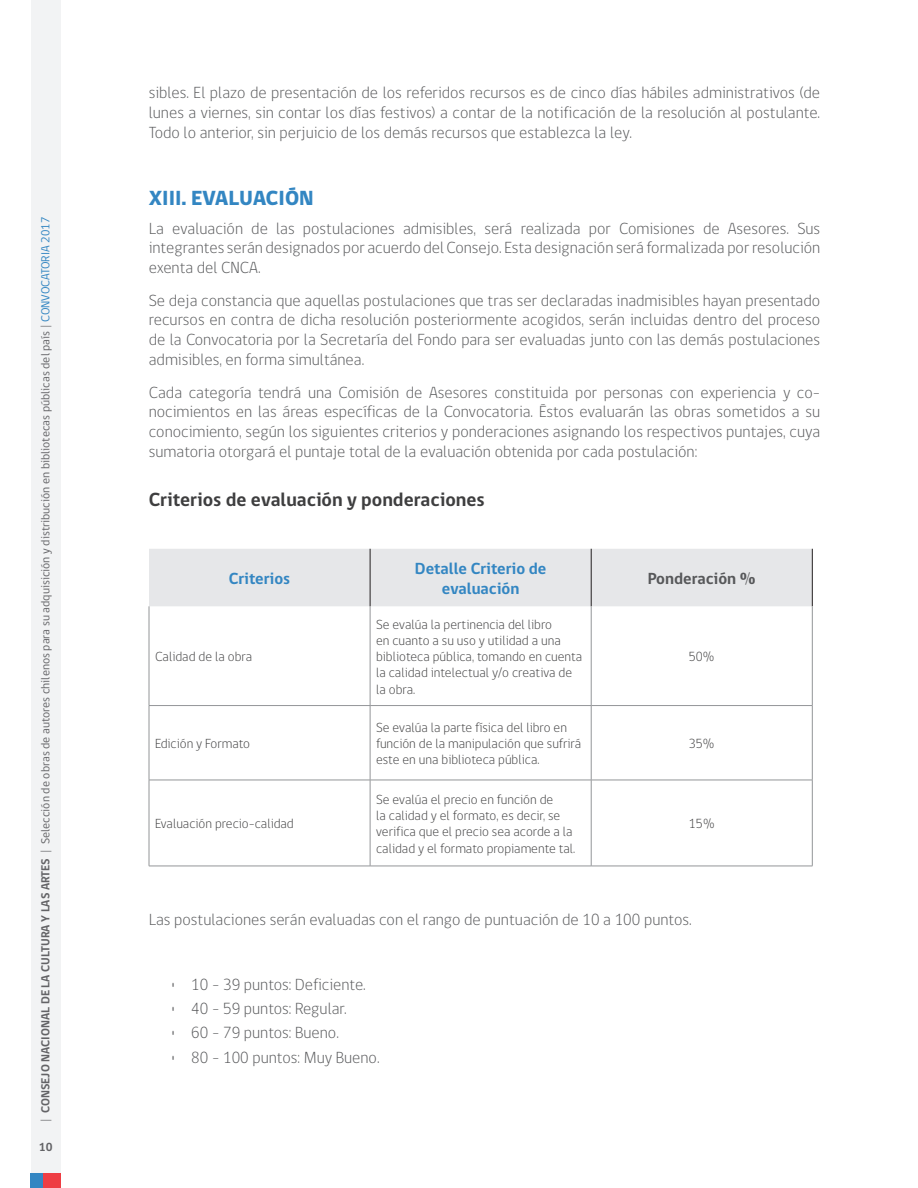
<style>
.page{position:relative;width:918px;height:1188px;background:#fff}
.page>*{position:absolute;margin:0;border:0;box-sizing:border-box;transform-origin:0 0}
.t1{font:800 21px "gob CL";color:#3386c2}
.t2{font:700 19.5px "gob CL";color:#3e3e3f}
.t3{font:300 16.5px/19.8px "gob CL";color:#57585a;text-align:justify}
.t4{font:700 16.5px/19.8px "gob CL";color:#3386c2;text-align:center}
.t5{font:700 16.5px "gob CL";color:#57585a}
.t6{font:300 13.5px/16.2px "gob CL";color:#3e3e3f}
.t7{font:12px "gob CL";color:#636366}
.t8{font:700 12px "gob CL";color:#636366}
.s1{font-weight:300}
.s2{font-weight:700}
.s3{color:#3386c2}
</style>
<div class="page">
<div style="left:31px;top:0;width:30px;height:1188px;background:#f2f3f4"></div>
<div style="left:31px;top:1173px;width:12px;height:15px;background:#3386c2"></div>
<div style="left:43px;top:1173px;width:18px;height:15px;background:#ee3d43"></div>
<div style="left:149px;top:549px;width:663px;height:57px;background:#e6e7e9"></div>
<hr style="left:370px;top:549px;width:1px;height:57px;background:#231f20">
<hr style="left:591px;top:549px;width:1px;height:57px;background:#231f20">
<hr style="left:812px;top:549px;width:1px;height:57px;background:#231f20">
<hr style="left:149px;top:606px;width:1px;height:99px;background:#939598">
<hr style="left:370px;top:606px;width:1px;height:99px;background:#939598">
<hr style="left:591px;top:606px;width:1px;height:99px;background:#939598">
<hr style="left:812px;top:606px;width:1px;height:99px;background:#939598">
<hr style="left:149px;top:705px;width:221px;height:1px;background:#939598">
<hr style="left:149px;top:706px;width:1px;height:74px;background:#939598">
<hr style="left:370px;top:705px;width:221px;height:1px;background:#939598">
<hr style="left:370px;top:706px;width:1px;height:74px;background:#939598">
<hr style="left:591px;top:705px;width:222px;height:1px;background:#939598">
<hr style="left:591px;top:706px;width:1px;height:74px;background:#939598">
<hr style="left:812px;top:706px;width:1px;height:74px;background:#939598">
<hr style="left:149px;top:780px;width:221px;height:1px;background:#939598">
<hr style="left:149px;top:780px;width:1px;height:86px;background:#939598">
<hr style="left:370px;top:780px;width:221px;height:1px;background:#939598">
<hr style="left:370px;top:780px;width:1px;height:86px;background:#939598">
<hr style="left:591px;top:780px;width:222px;height:1px;background:#939598">
<hr style="left:591px;top:780px;width:1px;height:86px;background:#939598">
<hr style="left:812px;top:780px;width:1px;height:86px;background:#939598">
<hr style="left:149px;top:866px;width:221px;height:1px;background:#939598">
<hr style="left:370px;top:866px;width:221px;height:1px;background:#939598">
<hr style="left:591px;top:866px;width:222px;height:1px;background:#939598">
<p class="t7" style="left:37px;top:1122px;width:906px;rotate:-90deg"><span class="s1">|</span> <span class="s2">Consejo Nacional de la Cultura y las Artes</span> <span class="s1">|</span> Selección de obras de autores chilenos para su adquisición y distribución en bibliotecas públicas del país | <span class="s3">CONVOCATORIA 2017</span></p>
<p class="t8" style="left:39px;top:1139px;width:15px">10</p>
<p class="t3" style="left:149px;top:83px;width:673px">sibles. El plazo de presentación de los referidos recursos es de cinco días hábiles administrativos (de lunes a viernes, sin contar los días festivos) a contar de la notificación de la resolución al postulante.<br>Todo lo anterior, sin perjuicio de los demás recursos que establezca la ley.</p>
<p class="t1" style="left:149px;top:184px;width:68px">XIII. EVALUACIÓN</p>
<p class="t3" style="left:149px;top:219px;width:673px">La evaluación de las postulaciones admisibles, será realizada por Comisiones de Asesores. Sus integrantes serán designados por acuerdo del Consejo. Esta designación será formalizada por resolución exenta del CNCA.</p>
<p class="t3" style="left:149px;top:291px;width:673px">Se deja constancia que aquellas postulaciones que tras ser declaradas inadmisibles hayan presentado recursos en contra de dicha resolución posteriormente acogidos, serán incluidas dentro del proceso de la Convocatoria por la Secretaría del Fondo para ser evaluadas junto con las demás postulaciones admisibles, en forma simultánea.</p>
<p class="t3" style="left:149px;top:383px;width:673px">Cada categoría tendrá una Comisión de Asesores constituida por personas con experiencia y co&shy;nocimientos en las áreas específicas de la Convocatoria. Éstos evaluarán las obras sometidos a su conocimiento, según los siguientes criterios y ponderaciones asignando los respectivos puntajes, cuya sumatoria otorgará el puntaje total de la evaluación obtenida por cada postulación:</p>
<p class="t2" style="left:149px;top:486px;width:338px">Criterios de evaluación y ponderaciones</p>
<p class="t4" style="left:229px;top:569px;width:63px">Criterios</p>
<p class="t4" style="left:415px;top:559px;width:133px">Detalle Criterio de evaluación</p>
<p class="t5" style="left:648px;top:567px;width:109px">Ponderación %</p>
<p class="t6" style="left:155px;top:649px;width:99px">Calidad de la obra</p>
<p class="t6" style="left:376px;top:617px;width:208px">Se evalúa la pertinencia del libro<br>en cuanto a su uso y utilidad a una biblioteca pública, tomando en cuenta la calidad intelectual y/o creativa de la obra.</p>
<p class="t6" style="left:689px;top:649px;width:27px">50%</p>
<p class="t6" style="left:155px;top:736px;width:97px">Edición y Formato</p>
<p class="t6" style="left:376px;top:720px;width:207px">Se evalúa la parte física del libro en función de la manipulación que sufrirá este en una biblioteca pública.</p>
<p class="t6" style="left:689px;top:736px;width:27px">35%</p>
<p class="t6" style="left:155px;top:816px;width:140px">Evaluación precio-calidad</p>
<p class="t6" style="left:376px;top:792px;width:201px">Se evalúa el precio en función de<br>la calidad y el formato, es decir, se verifica que el precio sea acorde a la calidad y el formato propiamente tal.</p>
<p class="t6" style="left:689px;top:816px;width:27px">15%</p>
<p class="t3" style="left:149px;top:910px;width:544px">Las postulaciones serán evaluadas con el rango de puntuación de 10 a 100 puntos.</p>
<p class="t3" style="left:170px;top:975px;width:197px">• 10 - 39 puntos: Deficiente.</p>
<p class="t3" style="left:170px;top:999px;width:178px">• 40 - 59 puntos: Regular.</p>
<p class="t3" style="left:170px;top:1023px;width:170px">• 60 - 79 puntos: Bueno.</p>
<p class="t3" style="left:170px;top:1048px;width:211px">• 80 - 100 puntos: Muy Bueno.</p>
</div>
